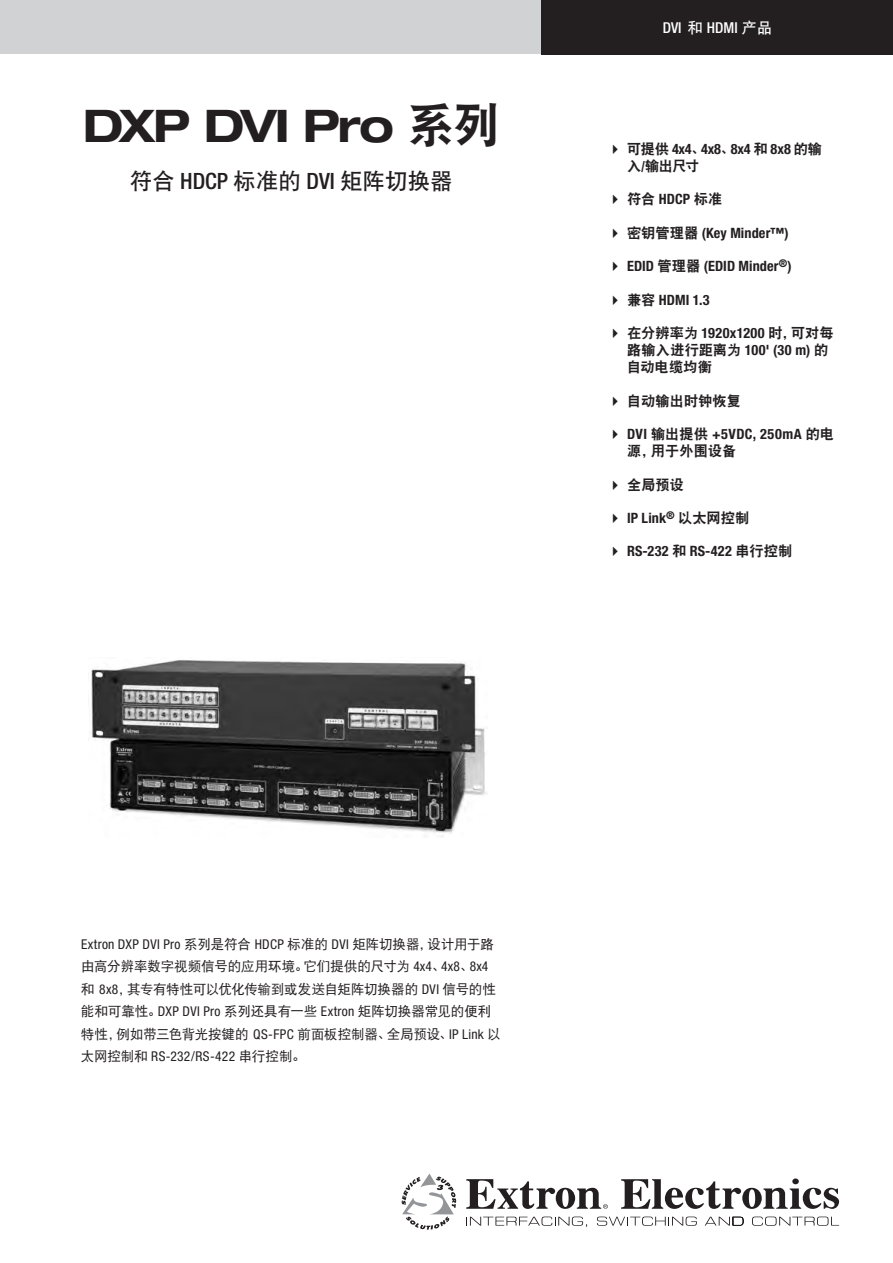
<style>
.page{position:relative;width:893px;height:1263px;background:#fff}
.page>*{position:absolute;margin:0;border:0;box-sizing:border-box;transform-origin:0 0}
.cover_product_name{font:700 expanded 45px "Helvetica Neue LT Std";letter-spacing:-.05em;color:#231f20}
.cover_product_subti{font:22.5px "DFP Hei W7";color:#231f20}
.cover_category{font:500 condensed 15px "Helvetica Neue LT Std";color:#fff}
.cover_bullets{font:14.25px/17.2px "DFP Hei W9";color:#231f20}
.cover_bullets-2{font:700 condensed 14.25px "Helvetica Neue LT Std";letter-spacing:.005em;color:#231f20}
.cover_bullets-3{font:700 condensed 14.25px/17.1px "Helvetica Neue LT Std";letter-spacing:.035em;color:#231f20}
.cover_teaser_paragr{font:13.5px/22.5px "DFP Hei W5";letter-spacing:-.01em;color:#231f20}
.s1{font-family:"DFP Hei W9";font-weight:400;font-stretch:normal;font-size:48px}
.s2{font-family:"Helvetica Neue LT Std";font-weight:500;font-stretch:condensed}
.s3{font-family:"DFP Hei W7";font-weight:400;font-stretch:normal}
.s4{font-family:"Helvetica Neue LT Std";font-weight:700;font-stretch:condensed}
.s5{font-family:"DFP Hei W9";font-weight:400;font-stretch:normal}
.s6{font-family:"Helvetica Neue LT Std";font-stretch:condensed}
</style>
<div class="page">
<div style="left:0;top:0;width:556px;height:54px;background:#d1d2d4"></div>
<div style="left:542px;top:0;width:351px;height:54px;background:#231f20"></div>
<svg style="left:466px;top:1179px;width:142px;height:30px"></svg>
<svg style="left:621px;top:1179px;width:218px;height:30px"></svg>
<svg style="left:466px;top:1216px;width:121px;height:11px"></svg>
<svg style="left:597px;top:1216px;width:100px;height:10px"></svg>
<svg style="left:705px;top:1217px;width:39px;height:8px"></svg>
<svg style="left:752px;top:1216px;width:87px;height:10px"></svg>
<svg style="left:402px;top:1173px;width:54px;height:56px"></svg>
<img style="left:91px;top:660px;width:396px;height:177px">
<p class="cover_product_name" style="left:83px;top:98px;width:418px">DXP DVI Pro <span class="s1">系列</span></p>
<p class="cover_product_subti" style="left:130px;top:168px;width:324px">符合 <span class="s2">HDCP</span> 标准的 <span class="s2">DVI</span> 矩阵切换器</p>
<p class="cover_category" style="left:663px;top:19px;width:111px">DVI <span class="s3">和</span> HDMI <span class="s3">产品</span></p>
<p class="cover_bullets" style="left:627px;top:140px;width:196px">可提供 <span class="s4">4x4</span>、<span class="s4">4x8</span>、<span class="s4">8x4</span> 和 <span class="s4">8x8</span> 的输入/输出尺寸</p>
<p class="cover_bullets" style="left:627px;top:190px;width:97px">符合 <span class="s4">HDCP</span> 标准</p>
<p class="cover_bullets-2" style="left:627px;top:224px;width:163px"><span class="s5">密钥管理器</span> (Key Minder™)</p>
<p class="cover_bullets-2" style="left:627px;top:257px;width:166px">EDID <span class="s5">管理器</span> (EDID Minder<sup>®</sup>)</p>
<p class="cover_bullets-2" style="left:627px;top:291px;width:84px"><span class="s5">兼容</span> HDMI 1.3</p>
<p class="cover_bullets" style="left:627px;top:324px;width:208px">在分辨率为 <span class="s4">1920x1200</span> 时，可对每路输入进行距离为 <span class="s4">100' (30 m)</span> 的自动电缆均衡</p>
<p class="cover_bullets" style="left:627px;top:392px;width:115px">自动输出时钟恢复</p>
<p class="cover_bullets-3" style="left:627px;top:425px;width:209px">DVI <span class="s5">输出提供</span> +5VDC, 250mA <span class="s5">的电源，用于外围设备</span></p>
<p class="cover_bullets" style="left:627px;top:475px;width:58px">全局预设</p>
<p class="cover_bullets-2" style="left:627px;top:509px;width:124px">IP Link<sup>®</sup> <span class="s5">以太网控制</span></p>
<p class="cover_bullets-2" style="left:627px;top:543px;width:167px">RS-232 <span class="s5">和</span> RS-422 <span class="s5">串行控制</span></p>
<p class="cover_teaser_paragr" style="left:81px;top:932px;width:421px"><span class="s6">Extron DXP DVI Pro</span> 系列是符合 <span class="s6">HDCP</span> 标准的 <span class="s6">DVI</span> 矩阵切换器，设计用于路由高分辨率数字视频信号的应用环境。它们提供的尺寸为 <span class="s6">4x4</span>、<span class="s6">4x8</span>、<span class="s6">8x4</span>和 <span class="s6">8x8</span>，其专有特性可以优化传输到或发送自矩阵切换器的 <span class="s6">DVI</span> 信号的性能和可靠性。<span class="s6">DXP DVI Pro</span> 系列还具有一些 <span class="s6">Extron</span> 矩阵切换器常见的便利特性，例如带三色背光按键的 <span class="s6">QS-FPC</span> 前面板控制器、全局预设、<span class="s6">IP Link</span> 以太网控制和 <span class="s6">RS-232/RS-422</span> 串行控制。</p>
</div>
